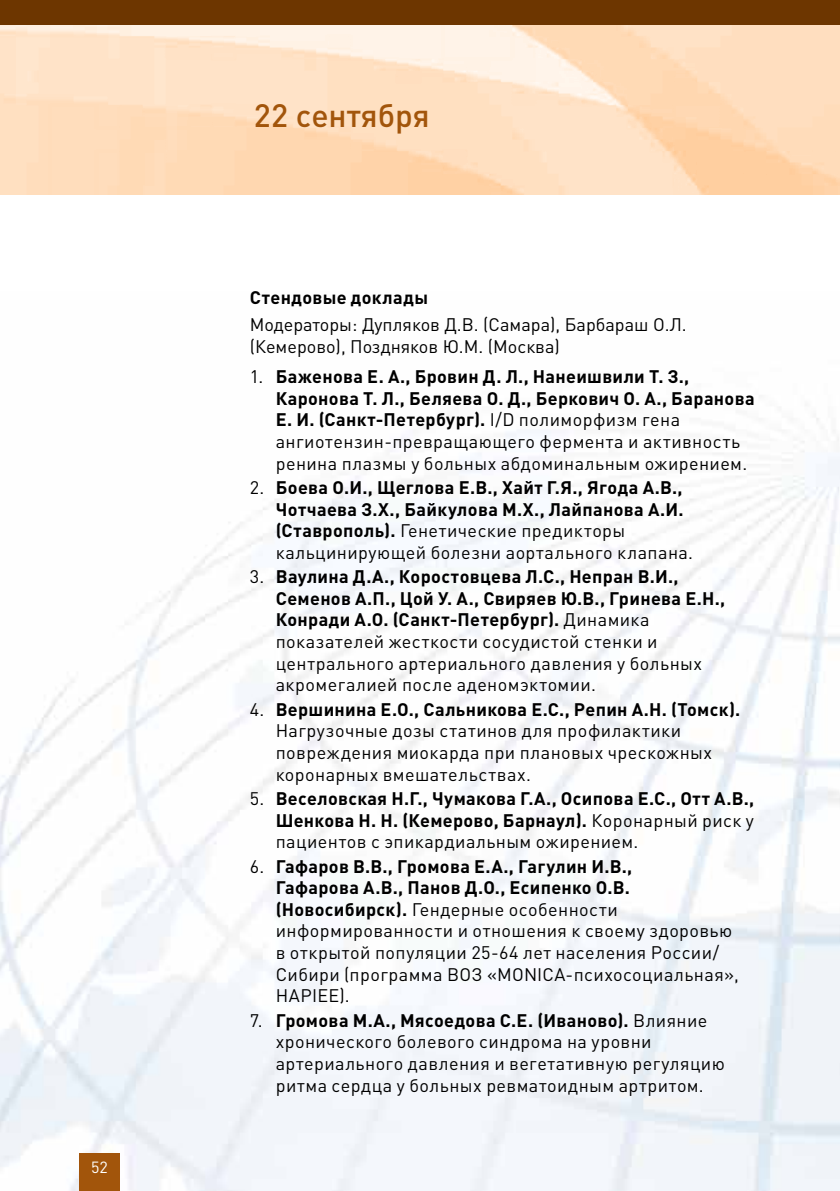
<style>
.page{position:relative;width:840px;height:1191px;background:#fff}
.page>*{position:absolute;margin:0;border:0;box-sizing:border-box;transform-origin:0 0}
.t1{font:500 32px "DIN Pro";color:#a2550b}
.t2{font:18px/21.6px "DIN Pro";letter-spacing:.025em;color:#000}
.t3{font:700 18px/21.6px "DIN Pro";letter-spacing:.02em;color:#000}
.t4{font:18px/21.6px "DIN Pro";color:#000}
.t5{font:16px "DIN Pro";color:#fff}
.s1{font-weight:700}
.s2{font-weight:400}
</style>
<div class="page">
<svg style="left:0;top:0;width:839px;height:194px;background:#ecc9a7"></svg>
<div style="left:79px;top:1153px;width:41px;height:38px;background:#a2550b"></div>
<p class="t5" style="left:91px;top:1156px;width:18px">52</p>
<h1 class="t1" style="left:254px;top:93px;width:177px">22 сентября</h1>
<p class="t3" style="left:249px;top:286px;width:180px">Стендовые доклады</p>
<p class="t4" style="left:249px;top:313px;width:438px">Модераторы: Дупляков Д.В. (Самара), Барбараш О.Л. (Кемерово), Поздняков Ю.М. (Москва)</p>
<p class="t2" style="left:275px;top:365px;width:480px;text-indent:-26px">1. <span class="s1">Баженова Е. А., Бровин Д. Л., Нанеишвили Т. З., Каронова Т. Л., Беляева О. Д., Беркович О. А., Баранова Е. И. (Санкт-Петербург).</span> I/D полиморфизм гена ангиотензин-превращающего фермента и активность ренина плазмы у больных абдоминальным ожирением.</p>
<p class="t3" style="left:275px;top:476px;width:418px;text-indent:-26px"><span class="s2">2.</span> Боева О.И., Щеглова Е.В., Хайт Г.Я., Ягода А.В., Чотчаева З.Х., Байкулова М.Х., Лайпанова А.И. (Ставрополь). <span class="s2">Генетические предикторы кальцинирующей болезни аортального клапана.</span></p>
<p class="t2" style="left:275px;top:565px;width:450px;text-indent:-26px">3. <span class="s1">Ваулина Д.А., Коростовцева Л.С., Непран В.И., Семенов А.П., Цой У. А., Свиряев Ю.В., Гринева Е.Н., Конради А.О. (Санкт-Петербург).</span> Динамика показателей жесткости сосудистой стенки и центрального артериального давления у больных акромегалией после аденомэктомии.</p>
<p class="t2" style="left:275px;top:697px;width:466px;text-indent:-26px">4. <span class="s1">Вершинина Е.О., Сальникова Е.С., Репин А.Н. (Томск).<br></span>Нагрузочные дозы статинов для профилактики повреждения миокарда при плановых чрескожных коронарных вмешательствах.</p>
<p class="t3" style="left:275px;top:787px;width:479px;text-align:justify;text-indent:-26px"><span class="s2">5.</span> Веселовская Н.Г., Чумакова Г.А., Осипова Е.С., Отт А.В., Шенкова Н. Н. (Кемерово, Барнаул). <span class="s2">Коронарный риск у пациентов с эпикардиальным ожирением.</span></p>
<p class="t2" style="left:275px;top:854px;width:464px;text-indent:-26px">6. <span class="s1">Гафаров В.В., Громова Е.А., Гагулин И.В.,<br>Гафарова А.В., Панов Д.О., Есипенко О.В. (Новосибирск).</span> Гендерные особенности информированности и отношения к своему здоровью в открытой популяции 25-64 лет населения России/ Сибири (программа ВОЗ «MONICA-психосоциальная», HAPIEE).</p>
<p class="t2" style="left:275px;top:1008px;width:450px;text-indent:-26px">7. <span class="s1">Громова М.А., Мясоедова С.Е. (Иваново).</span> Влияние хронического болевого синдрома на уровни артериального давления и вегетативную регуляцию ритма сердца у больных ревматоидным артритом.</p>
</div>
